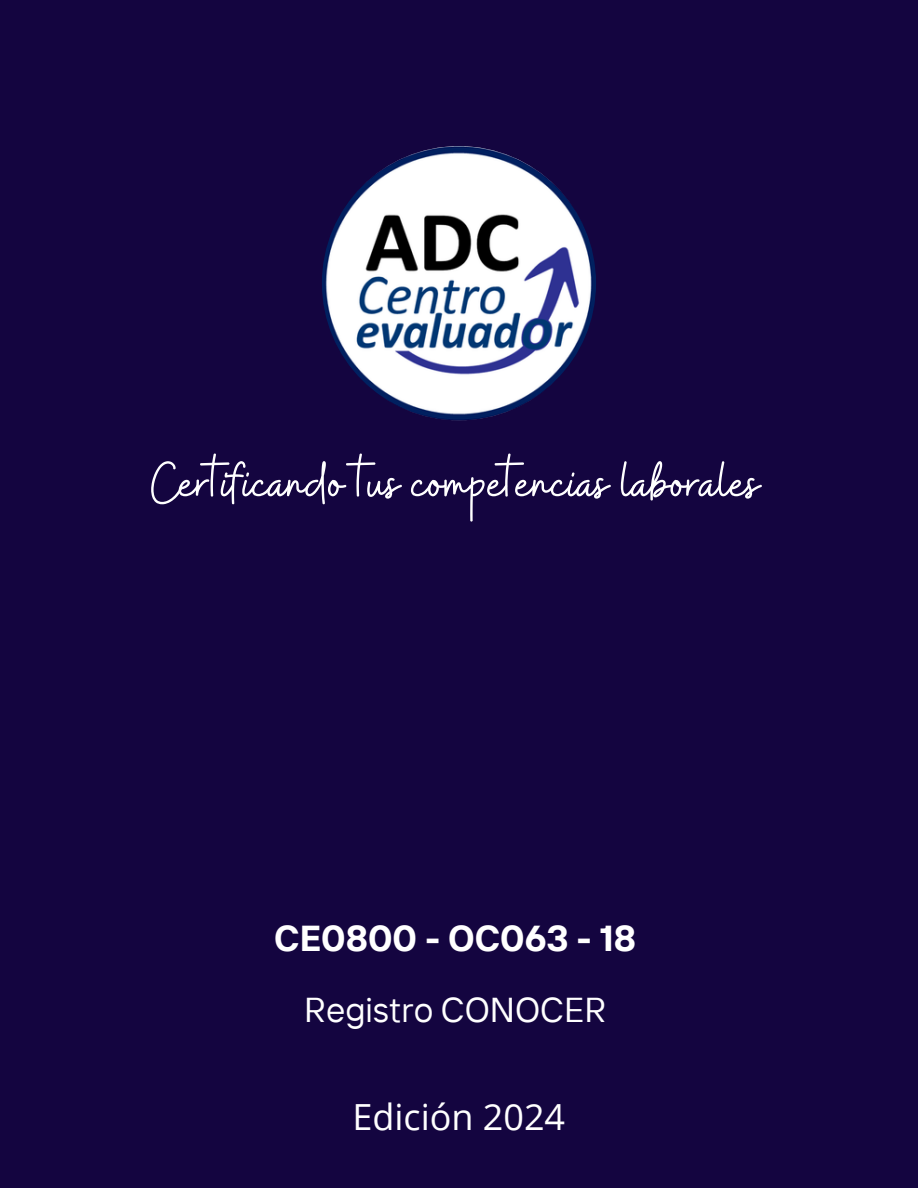
<style>
.page{position:relative;width:918px;height:1188px;background:#fff}
.page>*{position:absolute;margin:0;border:0;box-sizing:border-box;transform-origin:0 0}
.t1{font:60px "Buffalo";color:#fff}
.t2{font:700 36px "TT Interphases";color:#fff}
.t3{font:36px "Open Sans";color:#fff}
.t4{font:34.5px "TT Interphases";color:#fff}
</style>
<div class="page">
<div style="left:0;top:0;width:918px;height:1187px;background:#140540"></div>
<img style="left:322px;top:146px;width:274px;height:274px;border-radius:50%">
<h1 class="t1" style="left:151px;top:444px;width:610px">Certificando tus competencias laborales</h1>
<h2 class="t2" style="left:274px;top:915px;width:363px">CE0800 - OC063 - 18</h2>
<p class="t4" style="left:304px;top:987px;width:304px">Registro CONOCER</p>
<p class="t3" style="left:353px;top:1091px;width:214px">Edición 2024</p>
</div>
